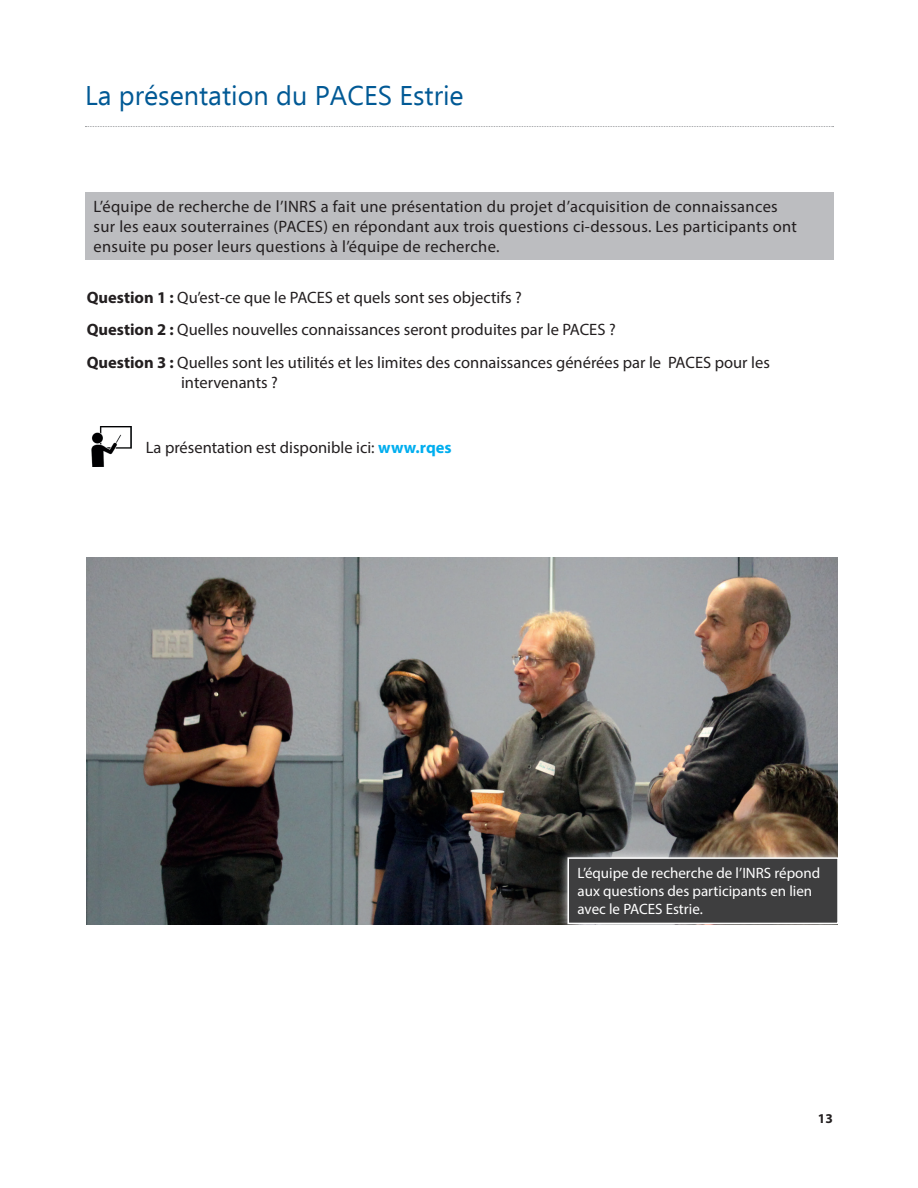
<style>
.page{position:relative;width:918px;height:1188px;background:#fff}
.page>*{position:absolute;margin:0;border:0;box-sizing:border-box;transform-origin:0 0}
.t1{font:27px "Ebrima";color:#015995}
.t2{font:16.5px/32.5px "Myriad Pro";letter-spacing:.005em;color:#231f20}
.t3{font:15px/18px "Myriad Pro";color:#fff}
.t4{font:700 13.5px "Myriad Pro";color:#231f20}
.s1{font-weight:700}
.s2{font-weight:700;color:#00aeef}
</style>
<div class="page">
<svg style="left:85px;top:126px;width:749px;height:1px"></svg>
<div style="left:85px;top:192px;width:749px;height:67px;background:#bcbdc0"></div>
<img style="left:91px;top:426px;width:41px;height:41px">
<img style="left:87px;top:557px;width:750px;height:367px">
<div style="left:558px;top:848px;width:290px;height:86px;background:#fff;opacity:.75"></div>
<div style="left:568px;top:858px;width:270px;height:65px;background:#3e3e3f"></div>
<div style="left:568px;top:857px;width:271px;height:67px;border:2px solid #fff"></div>
<h1 class="t1" style="left:85px;top:76px;width:380px">La présentation du PACES Estrie</h1>
<p class="t2" style="left:94px;top:196px;width:705px;line-height:19.8px">L’équipe de recherche de l’INRS a fait une présentation du projet d’acquisition de connaissances sur les eaux souterraines (PACES) en répondant aux trois questions ci-dessous. Les participants ont ensuite pu poser leurs questions à l’équipe de recherche.</p>
<p class="t2" style="left:87px;top:281px;width:685px"><span class="s1">Question 1 :</span> Qu’est-ce que le PACES et quels sont ses objectifs ?<br><span class="s1">Question 2 :</span> Quelles nouvelles connaissances seront produites par le PACES ?<br><span class="s1">Question 3 :</span> Quelles sont les utilités et les limites des connaissances générées par le PACES pour les</p>
<p class="t2" style="left:181px;top:366px;width:98px">intervenants ?</p>
<p class="t2" style="left:146px;top:431px;width:307px">La présentation est disponible ici: <span class="s2">www.rqes</span></p>
<p class="t3" style="left:578px;top:864px;width:244px">L’équipe de recherche de l’INRS répond aux questions des participants en lien avec le PACES Estrie.</p>
<p class="t4" style="left:818px;top:1109px;width:16px">13</p>
</div>
